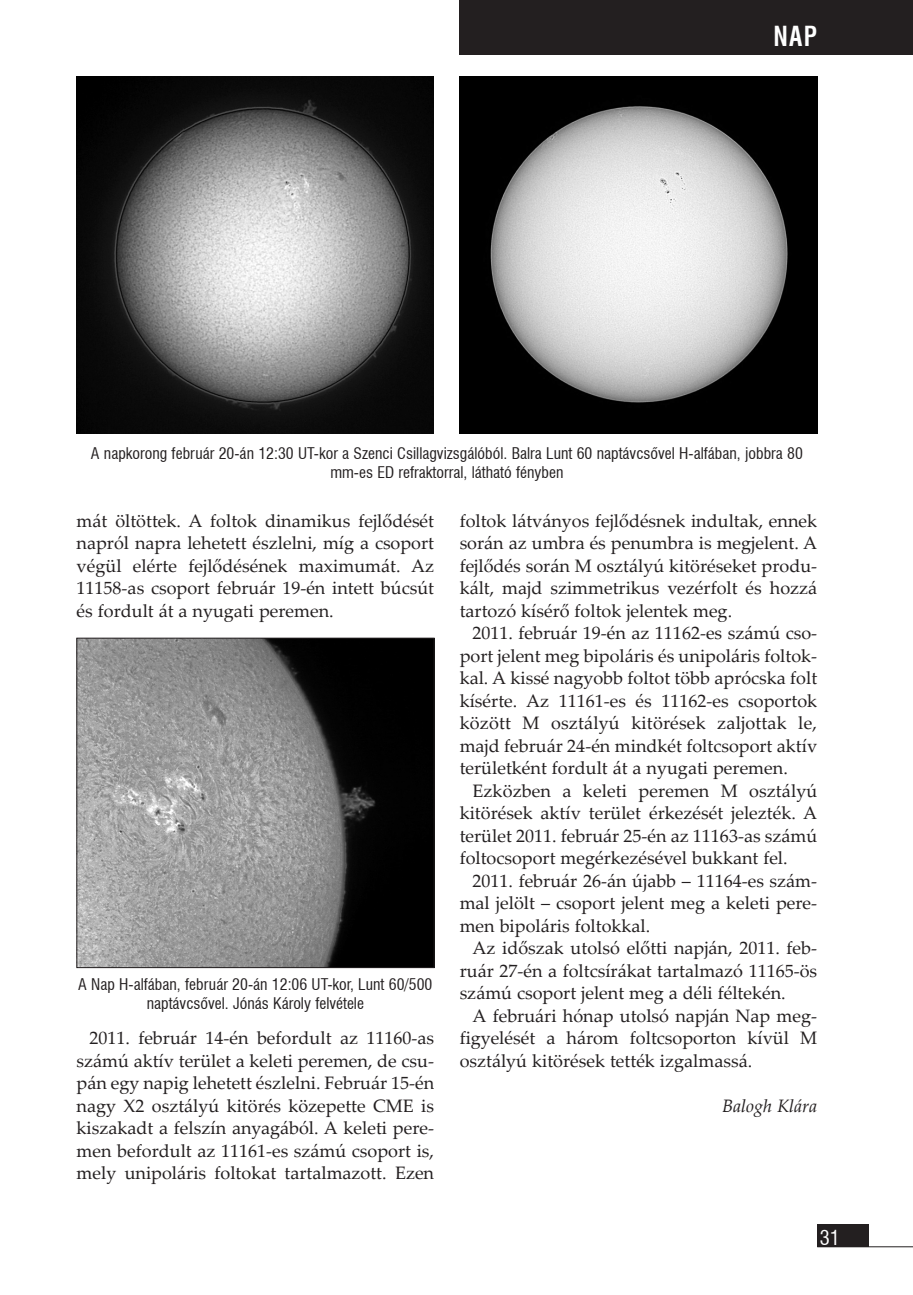
<style>
.page{position:relative;width:913px;height:1295px;background:#fff}
.page>*{position:absolute;margin:0;border:0;box-sizing:border-box;transform-origin:0 0}
.rovatcím{font:27px "Swiss 721 Condensed HU Bold";color:#fff;scale:.9 1}
.t1{font:20.25px "Swiss 721 Condensed HU Normal";color:#fff}
.kenyér_1{font:18px/22.5px "Palatino Linotype";color:#231f20;text-align:justify}
.szerzô{font:italic 18px "Palatino Linotype";color:#231f20}
.képalá{font:15.75px/18.9px "Swiss 721 Condensed HU Normal";color:#231f20;text-align:center}
</style>
<div class="page">
<div style="left:816px;top:1224px;width:51px;height:23px;background:#231f20"></div>
<hr style="left:816px;top:1246px;width:96px;height:1px;background:#231f20">
<img style="left:79px;top:640px;width:353px;height:326px">
<div style="left:77px;top:638px;width:357px;height:330px;border:1px solid #231f20"></div>
<div style="left:459px;top:0;width:453px;height:55px;background:#231f20"></div>
<img style="left:77px;top:77px;width:356px;height:356px">
<img style="left:459px;top:77px;width:357px;height:356px">
<p class="rovatcím" style="left:773px;top:19px;width:50px">nap</p>
<p class="képalá" style="left:91px;top:443px;width:713px">A napkorong február 20-án 12:30 UT-kor a Szenci Csillagvizsgálóból. Balra Lunt 60 naptávcsõvel H-alfában, jobbra 80 mm-es ED refraktorral, látható fényben</p>
<p class="kenyér_1" style="left:77px;top:508px;width:359px">mát öltöttek. A foltok dinamikus fejlődését napról napra lehetett észlelni, míg a csoport végül elérte fejlődésének maximumát. Az 11158-as csoport február 19-én intett búcsút és fordult át a nyugati peremen.</p>
<p class="képalá" style="left:78px;top:975px;width:355px">A Nap H-alfában, február 20-án 12:06 UT-kor, Lunt 60/500 naptávcsõvel. Jónás Károly felvétele</p>
<p class="kenyér_1" style="left:77px;top:1026px;width:359px;text-indent:13px">2011. február 14-én befordult az 11160-as számú aktív terület a keleti peremen, de csu&shy;pán egy napig lehetett észlelni. Február 15-én nagy X2 osztályú kitörés közepette CME is kiszakadt a felszín anyagából. A keleti pere&shy;men befordult az 11161-es számú csoport is, mely unipoláris foltokat tartalmazott. Ezen</p>
<p class="kenyér_1" style="left:459px;top:508px;width:359px">foltok látványos fejlődésnek indultak, ennek során az umbra és penumbra is megjelent. A fejlődés során M osztályú kitöréseket produ&shy;kált, majd szimmetrikus vezérfolt és hozzá tartozó kísérő foltok jelentek meg.</p>
<p class="kenyér_1" style="left:459px;top:621px;width:359px;text-indent:13px">2011. február 19-én az 11162-es számú cso&shy;port jelent meg bipoláris és unipoláris foltok&shy;kal. A kissé nagyobb foltot több aprócska folt kísérte. Az 11161-es és 11162-es csoportok között M osztályú kitörések zaljottak le, majd február 24-én mindkét foltcsoport aktív területként fordult át a nyugati peremen.</p>
<p class="kenyér_1" style="left:459px;top:778px;width:359px;text-indent:13px">Ezközben a keleti peremen M osztályú kitörések aktív terület érkezését jelezték. A terület 2011. február 25-én az 11163-as számú foltocsoport megérkezésével bukkant fel.</p>
<p class="kenyér_1" style="left:459px;top:868px;width:359px;text-indent:13px">2011. február 26-án újabb – 11164-es szám&shy;mal jelölt – csoport jelent meg a keleti pere&shy;men bipoláris foltokkal.</p>
<p class="kenyér_1" style="left:459px;top:936px;width:359px;text-indent:13px">Az időszak utolsó előtti napján, 2011. feb&shy;ruár 27-én a foltcsírákat tartalmazó 11165-ös számú csoport jelent meg a déli féltekén.</p>
<p class="kenyér_1" style="left:459px;top:1003px;width:359px;text-indent:13px">A februári hónap utolsó napján Nap meg&shy;figyelését a három foltcsoporton kívül M osztályú kitörések tették izgalmassá.</p>
<p class="szerzô" style="left:721px;top:1093px;width:96px">Balogh Klára</p>
<p class="t1" style="left:819px;top:1225px;width:22px">31</p>
</div>
